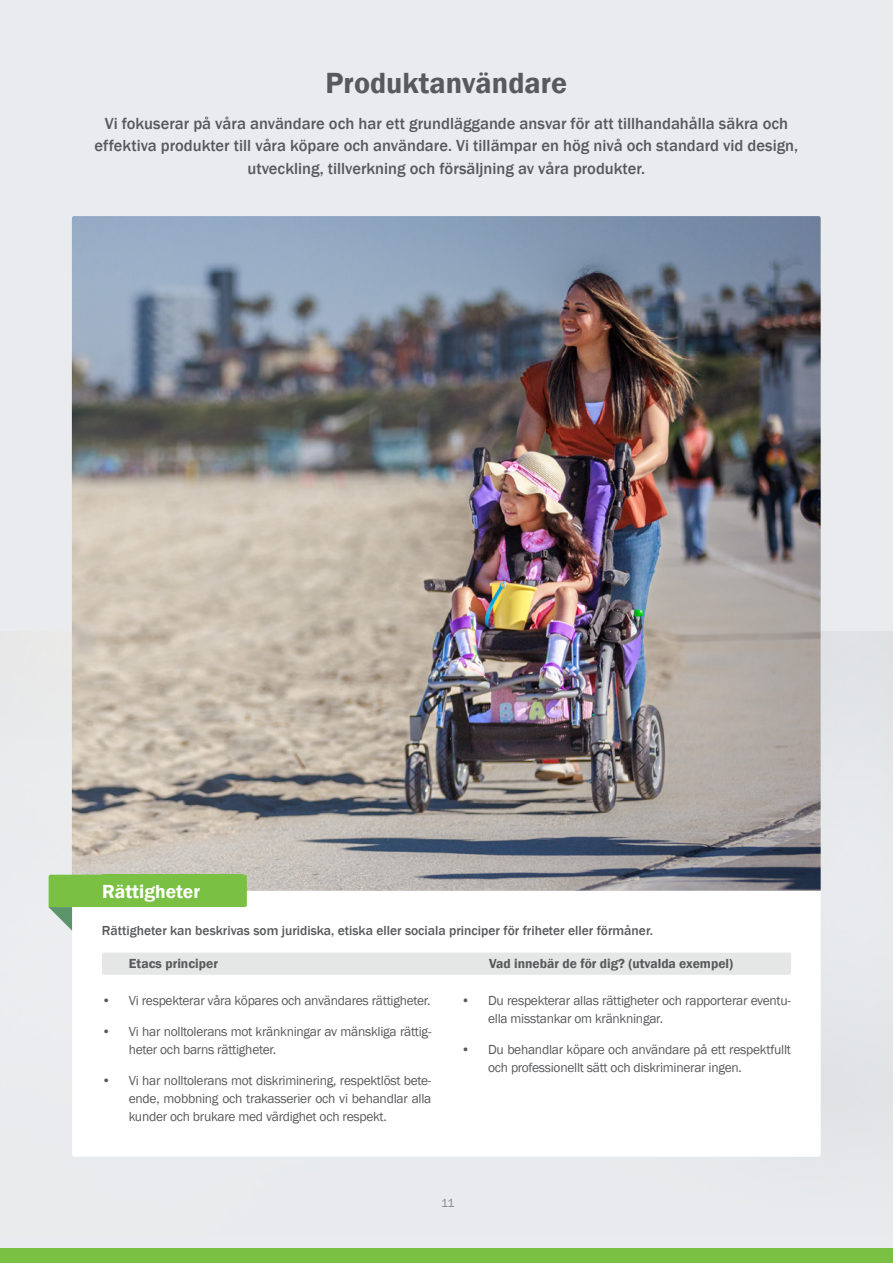
<style>
.page{position:relative;width:893px;height:1263px;background:#fff}
.page>*{position:absolute;margin:0;border:0;box-sizing:border-box;transform-origin:0 0}
.t1{font:600 30px "Franklin Gothic";color:#58595b}
.t2{font:600 19.5px "Franklin Gothic";color:#fff}
.t3{font:500 16.5px/22.5px "Franklin Gothic";color:#58595b;text-align:center}
.t4{font:13.5px/18px "Franklin Gothic";letter-spacing:-.02em;color:#58595b}
.t5{font:500 13.5px "Franklin Gothic";color:#58595b}
.t6{font:600 13.5px "Franklin Gothic";color:#58595b}
.t7{font:12px "Franklin Gothic";color:#84888c}
</style>
<div class="page">
<div style="left:0;top:0;width:893px;height:1248px;background:#e9ebee"></div>
<div style="left:0;top:1248px;width:893px;height:15px;background:#7ac143"></div>
<img style="left:72px;top:216px;width:749px;height:675px">
<div style="left:72px;top:891px;width:749px;height:266px;background:#fff"></div>
<div style="left:102px;top:952px;width:689px;height:23px;background:#e4e7e5;border-radius:2px"></div>
<svg style="left:48px;top:875px;width:82px;height:56px;background:#b3d89b"></svg>
<div style="left:102px;top:875px;width:141px;height:32px;background:#7ac143"></div>
<div style="left:238px;top:875px;width:9px;height:32px;background:#7ac143;border-radius:2px"></div>
<h1 class="t1" style="left:325px;top:65px;width:243px">Produktanvändare</h1>
<p class="t3" style="left:95px;top:112px;width:705px">Vi fokuserar på våra användare och har ett grundläggande ansvar för att tillhandahålla säkra och effektiva produkter till våra köpare och användare. Vi tillämpar en hög nivå och standard vid design, utveckling, tillverkning och försäljning av våra produkter.</p>
<h2 class="t2" style="left:102px;top:879px;width:100px">Rättigheter</h2>
<p class="t5" style="left:102px;top:922px;width:553px">Rättigheter kan beskrivas som juridiska, etiska eller sociala principer för friheter eller förmåner.</p>
<p class="t6" style="left:129px;top:955px;width:91px">Etacs principer</p>
<p class="t6" style="left:489px;top:955px;width:246px">Vad innebär de för dig? (utvalda exempel)</p>
<p class="t4" style="left:102px;top:992px;width:330px">• Vi respekterar våra köpares och användares rättigheter.</p>
<p class="t4" style="left:129px;top:1023px;width:304px;text-indent:-27px">• Vi har nolltolerans mot kränkningar av mänskliga rättig&shy;heter och barns rättigheter.</p>
<p class="t4" style="left:129px;top:1072px;width:304px;text-align:justify;text-indent:-27px">• Vi har nolltolerans mot diskriminering, respektlöst bete&shy;ende, mobbning och trakasserier och vi behandlar alla kunder och brukare med värdighet och respekt.</p>
<p class="t4" style="left:488px;top:992px;width:304px;text-indent:-27px">• Du respekterar allas rättigheter och rapporterar eventu&shy;ella misstankar om kränkningar.</p>
<p class="t4" style="left:488px;top:1041px;width:304px;text-indent:-27px">• Du behandlar köpare och användare på ett respektfullt och professionellt sätt och diskriminerar ingen.</p>
<p class="t7" style="left:441px;top:1195px;width:15px">11</p>
</div>
